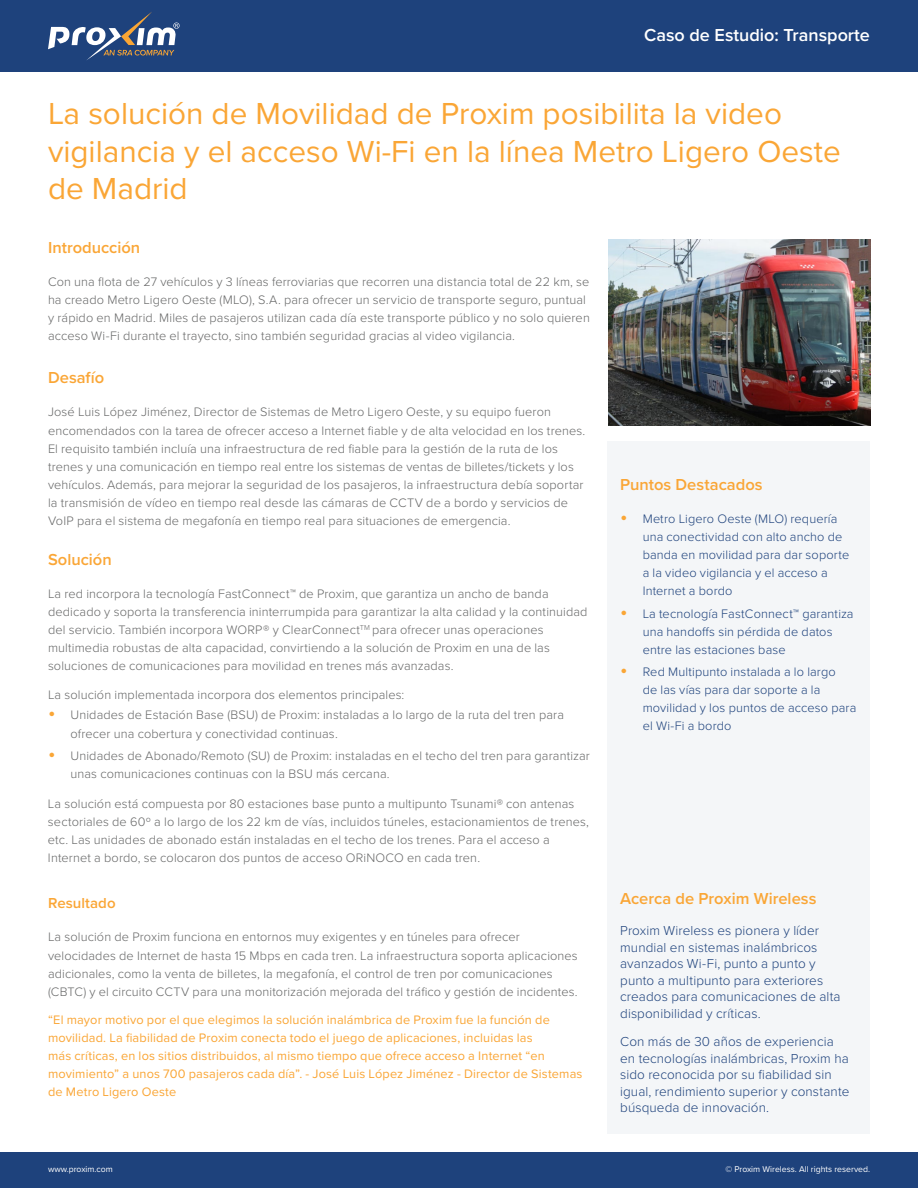
<style>
.page{position:relative;width:918px;height:1188px;background:#fff}
.page>*{position:absolute;margin:0;border:0;box-sizing:border-box;transform-origin:0 0}
.t1{font:31.5px/37.5px "Proxima Nova";color:#faa636}
.t2{font:600 18px "Proxima Nova";color:#fff}
.t3{font:600 16.5px "Proxima Nova";color:#faa636}
.t4{font:600 15px "Proxima Nova";letter-spacing:.005em;color:#faa636}
.t5{font:300 13.5px/16.5px "Proxima Nova";letter-spacing:.01em;color:#1e427c}
.t6{font:300 12.75px/18px "Proxima Nova";letter-spacing:.01em;color:#666767}
.t7{font:12.75px/18px "Proxima Nova";letter-spacing:.01em;color:#faa636}
.t8{font:300 12.75px/18px "Proxima Nova";letter-spacing:.01em;color:#1e427c}
.t9{font:8.7px "Proxima Nova";color:#fff}
.s1{font-weight:400;font-size:21px;color:#faa636}
</style>
<div class="page">
<div style="left:0;top:1152px;width:918px;height:36px;background:#1e427c"></div>
<div style="left:608px;top:441px;width:262px;height:692px;background:#f4f6f8"></div>
<div style="left:0;top:0;width:918px;height:72px;background:#1e427c"></div>
<svg style="left:48px;top:12px;width:132px;height:48px"></svg>
<img style="left:608px;top:240px;width:262px;height:186px">
<h2 class="t2" style="left:644px;top:22px;width:227px">Caso de Estudio: Transporte</h2>
<h1 class="t1" style="left:48px;top:93px;width:794px">La solución de Movilidad de Proxim posibilita la video vigilancia y el acceso Wi-Fi en la línea Metro Ligero Oeste de Madrid</h1>
<p class="t3" style="left:48px;top:235px;width:94px">Introducción</p>
<p class="t6" style="left:48px;top:272px;width:543px">Con una flota de 27 vehículos y 3 líneas ferroviarias que recorren una distancia total de 22 km, se ha creado Metro Ligero Oeste (MLO), S.A. para ofrecer un servicio de transporte seguro, puntual y rápido en Madrid. Miles de pasajeros utilizan cada día este transporte público y no solo quieren acceso Wi-Fi durante el trayecto, sino también seguridad gracias al video vigilancia.</p>
<p class="t3" style="left:48px;top:366px;width:58px">Desafío</p>
<p class="t6" style="left:48px;top:403px;width:539px">José Luis López Jiménez, Director de Sistemas de Metro Ligero Oeste, y su equipo fueron encomendados con la tarea de ofrecer acceso a Internet fiable y de alta velocidad en los trenes.<br>El requisito también incluía una infraestructura de red fiable para la gestión de la ruta de los trenes y una comunicación en tiempo real entre los sistemas de ventas de billetes/tickets y los vehículos. Además, para mejorar la seguridad de los pasajeros, la infraestructura debía soportar la transmisión de vídeo en tiempo real desde las cámaras de CCTV de a bordo y servicios de VoIP para el sistema de megafonía en tiempo real para situaciones de emergencia.</p>
<p class="t3" style="left:48px;top:547px;width:65px">Solución</p>
<p class="t6" style="left:48px;top:584px;width:541px">La red incorpora la tecnología FastConnect™ de Proxim, que garantiza un ancho de banda dedicado y soporta la transferencia ininterrumpida para garantizar la alta calidad y la continuidad del servicio. También incorpora WORP® y ClearConnect<sup>TM</sup> para ofrecer unas operaciones multimedia robustas de alta capacidad, convirtiendo a la solución de Proxim en una de las soluciones de comunicaciones para movilidad en trenes más avanzadas.</p>
<p class="t6" style="left:48px;top:685px;width:358px">La solución implementada incorpora dos elementos principales:</p>
<p class="t6" style="left:70px;top:706px;width:495px;text-indent:-22px"><span class="s1">•</span> Unidades de Estación Base (BSU) de Proxim: instaladas a lo largo de la ruta del tren para ofrecer una cobertura y conectividad continuas.</p>
<p class="t6" style="left:70px;top:746px;width:521px;text-indent:-22px"><span class="s1">•</span> Unidades de Abonado/Remoto (SU) de Proxim: instaladas en el techo del tren para garantizar unas comunicaciones continuas con la BSU más cercana.</p>
<p class="t6" style="left:48px;top:794px;width:543px">La solución está compuesta por 80 estaciones base punto a multipunto Tsunami® con antenas sectoriales de 60º a lo largo de los 22 km de vías, incluidos túneles, estacionamientos de trenes, etc. Las unidades de abonado están instaladas en el techo de los trenes. Para el acceso a Internet a bordo, se colocaron dos puntos de acceso ORiNOCO en cada tren.</p>
<p class="t4" style="left:48px;top:892px;width:69px">Resultado</p>
<p class="t6" style="left:48px;top:928px;width:531px">La solución de Proxim funciona en entornos muy exigentes y en túneles para ofrecer velocidades de Internet de hasta 15 Mbps en cada tren. La infraestructura soporta aplicaciones adicionales, como la venta de billetes, la megafonía, el control de tren por comunicaciones (CBTC) y el circuito CCTV para una monitorización mejorada del tráfico y gestión de incidentes.</p>
<p class="t7" style="left:48px;top:1010px;width:536px">“El mayor motivo por el que elegimos la solución inalámbrica de Proxim fue la función de movilidad. La fiabilidad de Proxim conecta todo el juego de aplicaciones, incluidas las<br>más críticas, en los sitios distribuidos, al mismo tiempo que ofrece acceso a Internet “en movimiento” a unos 700 pasajeros cada día”. - José Luis López Jiménez - Director de Sistemas de Metro Ligero Oeste</p>
<p class="t3" style="left:620px;top:472px;width:144px">Puntos Destacados</p>
<p class="t8" style="left:643px;top:509px;width:208px;text-indent:-22px"><span class="s1">•</span> Metro Ligero Oeste (MLO) requería una conectividad con alto ancho de banda en movilidad para dar soporte a la video vigilancia y el acceso a<br>Internet a bordo</p>
<p class="t8" style="left:643px;top:604px;width:212px;text-indent:-22px"><span class="s1">•</span> La tecnología FastConnect™ garantiza una handoffs sin pérdida de datos entre las estaciones base</p>
<p class="t8" style="left:643px;top:662px;width:215px;text-indent:-22px"><span class="s1">•</span> Red Multipunto instalada a lo largo<br>de las vías para dar soporte a la movilidad y los puntos de acceso para el Wi-Fi a bordo</p>
<p class="t3" style="left:620px;top:886px;width:198px">Acerca de Proxim Wireless</p>
<p class="t5" style="left:620px;top:922px;width:222px">Proxim Wireless es pionera y líder mundial en sistemas inalámbricos avanzados Wi-Fi, punto a punto y punto a multipunto para exteriores creados para comunicaciones de alta disponibilidad y críticas.</p>
<p class="t5" style="left:620px;top:1033px;width:231px">Con más de 30 años de experiencia en tecnologías inalámbricas, Proxim ha sido reconocida por su fiabilidad sin igual, rendimiento superior y constante búsqueda de innovación.</p>
<p class="t9" style="left:48px;top:1163px;width:66px">www.proxim.com</p>
<p class="t9" style="left:725px;top:1163px;width:146px">© Proxim Wireless. All rights reserved.</p>
</div>
